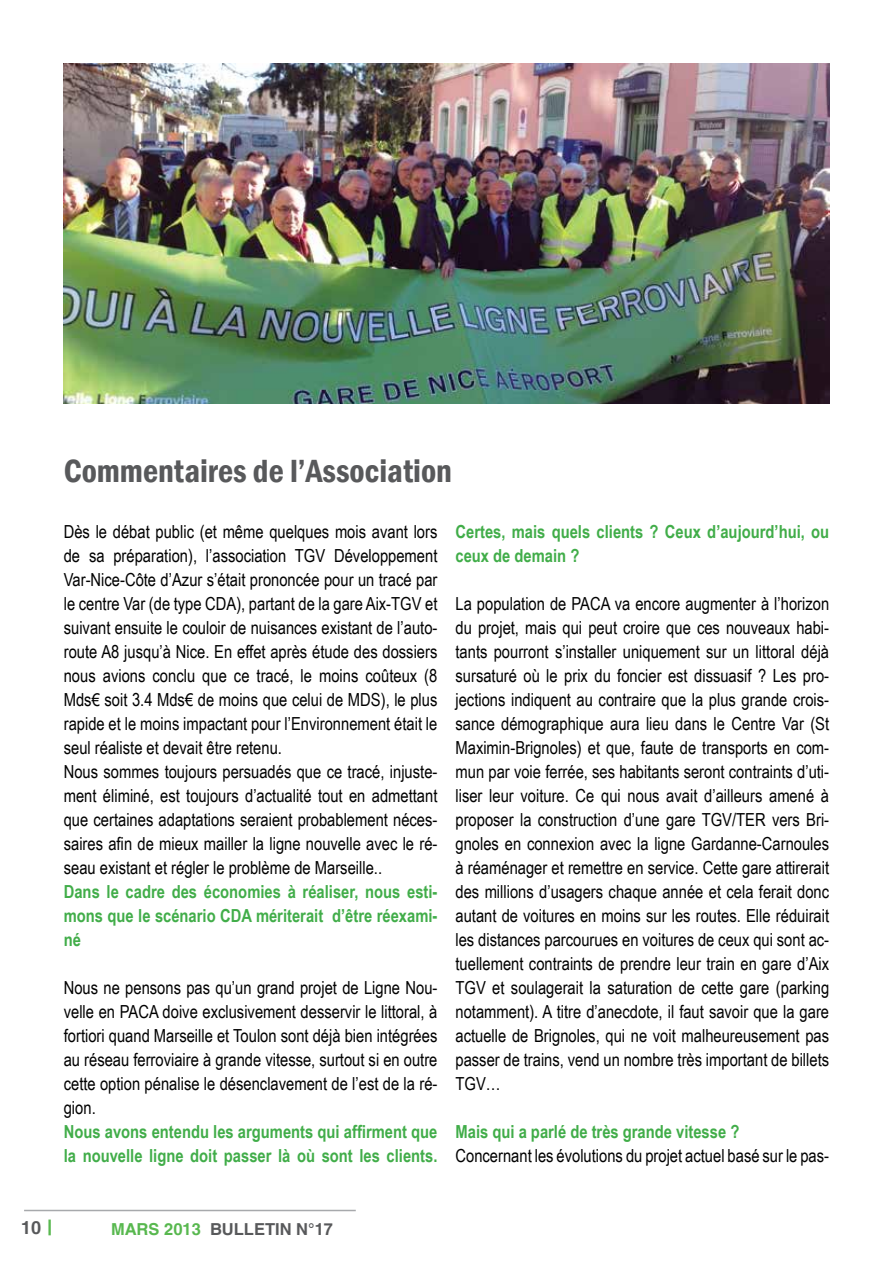
<style>
.page{position:relative;width:893px;height:1263px;background:#fff}
.page>*{position:absolute;margin:0;border:0;box-sizing:border-box;transform-origin:0 0}
.t1{font:600 condensed 33px "Franklin Gothic";color:#58595b}
.t2{font:700 21px "Helvetica";color:#58b84f}
.t3{font:18px/24px "Arial Narrow";color:#000;text-align:justify}
.t4{font:700 18px/24px "Arial Narrow";color:#41ad49}
.t5{font:700 18px "Helvetica";color:#58595b}
.t6{font:700 16.5px "Helvetica";color:#58595b}
.s1{color:#58b84f}
</style>
<div class="page">
<hr style="left:24px;top:1210px;width:332px;height:1px;background:#a7a9ac">
<img style="left:64px;top:64px;width:765px;height:340px">
<h1 class="t1" style="left:64px;top:449px;width:390px">Commentaires de l’Association</h1>
<p class="t3" style="left:64px;top:519px;width:375px;text-align:left">Dès le débat public (et même quelques mois avant lors de sa préparation), l’association TGV Développement Var-Nice-Côte d’Azur s’était prononcée pour un tracé par le centre Var (de type CDA), partant de la gare Aix-TGV et suivant ensuite le couloir de nuisances existant de l’auto&shy;route A8 jusqu’à Nice. En effet après étude des dossiers nous avions conclu que ce tracé, le moins coûteux (8<br>Mds€ soit 3.4 Mds€ de moins que celui de MDS), le plus rapide et le moins impactant pour l’Environnement était le seul réaliste et devait être retenu.<br>Nous sommes toujours persuadés que ce tracé, injuste&shy;ment éliminé, est toujours d’actualité tout en admettant que certaines adaptations seraient probablement néces&shy;saires afin de mieux mailler la ligne nouvelle avec le ré&shy;seau existant et régler le problème de Marseille..</p>
<p class="t4" style="left:64px;top:879px;width:375px;text-align:justify">Dans le cadre des économies à réaliser, nous esti&shy;mons que le scénario CDA mériterait d’être réexami&shy;né</p>
<p class="t3" style="left:64px;top:975px;width:375px">Nous ne pensons pas qu’un grand projet de Ligne Nou&shy;velle en PACA doive exclusivement desservir le littoral, à fortiori quand Marseille et Toulon sont déjà bien intégrées au réseau ferroviaire à grande vitesse, surtout si en outre cette option pénalise le désenclavement de l’est de la ré&shy;gion.</p>
<p class="t4" style="left:64px;top:1119px;width:375px">Nous avons entendu les arguments qui affirment que la nouvelle ligne doit passer là où sont les clients.</p>
<p class="t4" style="left:455px;top:519px;width:375px">Certes, mais quels clients ? Ceux d’aujourd’hui, ou ceux de demain ?</p>
<p class="t3" style="left:455px;top:591px;width:375px">La population de PACA va encore augmenter à l’horizon du projet, mais qui peut croire que ces nouveaux habi&shy;tants pourront s’installer uniquement sur un littoral déjà sursaturé où le prix du foncier est dissuasif ? Les pro&shy;jections indiquent au contraire que la plus grande crois&shy;sance démographique aura lieu dans le Centre Var (St Maximin-Brignoles) et que, faute de transports en com&shy;mun par voie ferrée, ses habitants seront contraints d’uti&shy;liser leur voiture. Ce qui nous avait d’ailleurs amené à proposer la construction d’une gare TGV/TER vers Bri&shy;gnoles en connexion avec la ligne Gardanne-Carnoules à réaménager et remettre en service. Cette gare attirerait des millions d’usagers chaque année et cela ferait donc autant de voitures en moins sur les routes. Elle réduirait les distances parcourues en voitures de ceux qui sont ac&shy;tuellement contraints de prendre leur train en gare d’Aix TGV et soulagerait la saturation de cette gare (parking notamment). A titre d’anecdote, il faut savoir que la gare actuelle de Brignoles, qui ne voit malheureusement pas passer de trains, vend un nombre très important de billets TGV…</p>
<p class="t4" style="left:455px;top:1119px;width:285px">Mais qui a parlé de très grande vitesse ?</p>
<p class="t3" style="left:455px;top:1143px;width:375px">Concernant les évolutions du projet actuel basé sur le pas-</p>
<p class="t2" style="left:47px;top:1215px;width:7px">|</p>
<p class="t6" style="left:111px;top:1219px;width:224px"><span class="s1">MARS 2013</span> BULLETIN N°17</p>
<p class="t5" style="left:21px;top:1216px;width:22px">10</p>
</div>
